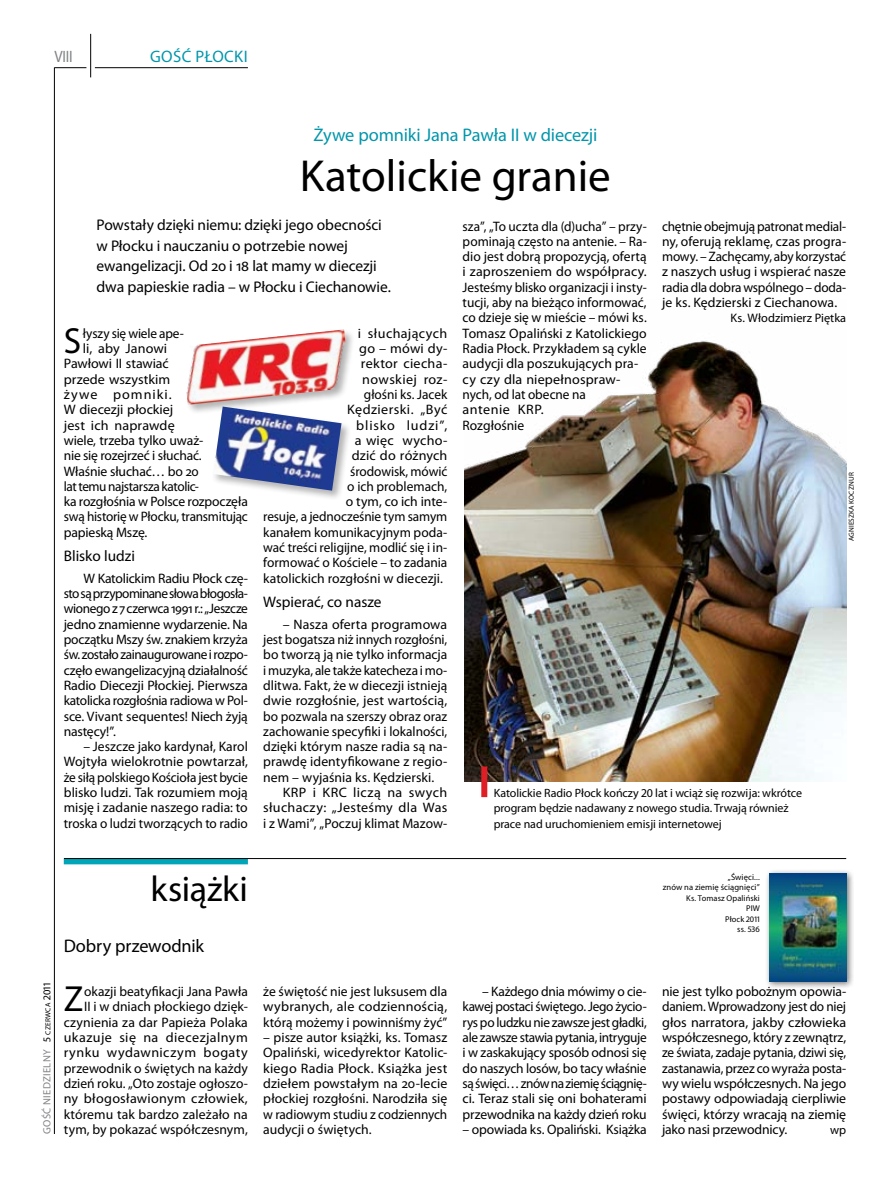
<style>
.page{position:relative;width:893px;height:1191px;background:#fff}
.page>*{position:absolute;margin:0;border:0;box-sizing:border-box;transform-origin:0 0}
.t1{font:45px "Myriad Pro";color:#000}
.t2{font:36.45px "Myriad Pro";color:#000}
.t3{font:36px "Myriad Pro";letter-spacing:-.005em;color:#000}
.t4{font:18.3px "Myriad Pro";letter-spacing:-.01em;color:#0096ab}
.t5{font:18.3px "Myriad Pro";letter-spacing:-.01em;color:#000}
.t6{font:16.65px "Myriad Pro";letter-spacing:.025em;color:#0096ab}
.t7{font:16.5px "Myriad Pro";color:#808285;scale:.9 1}
.t8{font:15.45px/20.4px "Myriad Pro";letter-spacing:-.005em;color:#000}
.t9{font:15.3px "Myriad Pro";color:#000}
.t10{font:13.65px/15.3px "Myriad Pro";color:#000;text-align:justify}
.t11{font:13.65px "Myriad Pro";letter-spacing:.02em;color:#000}
.t12{font:13.65px "Myriad Pro";letter-spacing:.03em;color:#000}
.t13{font:13.65px "Myriad Pro";letter-spacing:-.02em;color:#000}
.t14{font:13.65px "Myriad Pro";letter-spacing:-.03em;color:#000}
.t15{font:13.65px "Myriad Pro";letter-spacing:.025em;color:#000}
.t16{font:13.65px "Myriad Pro";letter-spacing:.07em;color:#000}
.t17{font:12.3px "Myriad Pro";letter-spacing:.005em;color:#000}
.t18{font:12px/15.3px "Myriad Pro";letter-spacing:-.005em;color:#000}
.t19{font:10.5px "Myriad Pro";letter-spacing:.03em;color:#808285}
.t20{font:8.55px/10.5px "Myriad Pro";letter-spacing:.01em;color:#000;text-align:right}
.t21{font:8.4px/10.5px "Myriad Pro";letter-spacing:.01em;color:#000;text-align:right}
.t22{font:7.2px "Myriad Pro";letter-spacing:.02em;color:#000}
.s1{font-size:15.75px}
.s2{color:#000}
.s3{font-size:7.35px;color:#000}
</style>
<div class="page">
<hr style="left:54px;top:67px;width:1px;height:1067px;background:#000">
<hr style="left:90px;top:34px;width:1px;height:43px;background:#000">
<hr style="left:54px;top:67px;width:32px;height:1px;background:#000">
<hr style="left:95px;top:67px;width:153px;height:1px;background:#000">
<img style="left:465px;top:340px;width:381px;height:442px">
<div style="left:186px;top:329px;width:169px;height:85px;background:#000;opacity:.3"></div>
<img style="left:186px;top:329px;width:164px;height:76px">
<div style="left:212px;top:404px;width:140px;height:96px;background:#000;opacity:.3"></div>
<img style="left:213px;top:406px;width:129px;height:84px">
<div style="left:481px;top:766px;width:6px;height:31px;background:#df1f26"></div>
<div style="left:64px;top:858px;width:184px;height:6px;background:#00a5b8"></div>
<hr style="left:64px;top:858px;width:782px;height:1px;background:#000">
<div style="left:765px;top:869px;width:89px;height:121px;background:#000;opacity:.55"></div>
<img style="left:769px;top:873px;width:77px;height:108px">
<p class="t7" style="left:54px;top:46px;width:22px">VIII</p>
<p class="t6" style="left:150px;top:46px;width:83px">gość PŁocki</p>
<h3 class="t4" style="left:313px;top:123px;width:285px">Żywe pomniki Jana Pawła II w diecezji</h3>
<h1 class="t1" style="left:300px;top:148px;width:312px">Katolickie granie</h1>
<p class="t8" style="left:97px;top:215px;width:296px">Powstały dzięki niemu: dzięki jego obecności w Płocku i nauczaniu o potrzebie nowej ewangelizacji. Od 20 i 18 lat mamy w diecezji <span class="s1">dwa papieskie radia</span> – w Płocku i Ciechanowie.</p>
<p class="t10" style="left:463px;top:218px;width:186px;text-align:left">sza”, „To uczta dla (d)ucha” – przy&shy;pominają często na antenie. – Ra&shy;dio jest dobrą propozycją, ofertą i zaproszeniem do współpracy.<br>Jesteśmy blisko organizacji i insty&shy;tucji, aby na bieżąco informować, co dzieje się w mieście – mówi ks.<br>Tomasz Opaliński z Katolickiego<br>Radia Płock. Przykładem są cykle audycji dla poszukujących pra&shy;cy czy dla niepełnospraw&shy;nych, od lat obecne na<br>antenie KRP.<br>Rozgłośnie</p>
<p class="t10" style="left:662px;top:218px;width:186px">chętnie obejmują patronat medial&shy;ny, oferują reklamę, czas progra&shy;mowy. – Zachęcamy, aby korzystać z naszych usług i wspierać nasze radia dla dobra wspólnego – doda&shy;je ks. Kędzierski z Ciechanowa.</p>
<p class="t17" style="left:730px;top:311px;width:117px">Ks. Włodzimierz Piętka</p>
<h2 class="t2" style="left:64px;top:318px;width:19px">S</h2>
<p class="t10" style="left:83px;top:325px;width:102px">łyszy się wiele ape-</p>
<p class="t15" style="left:358px;top:325px;width:91px">i słuchających</p>
<p class="t10" style="left:359px;top:340px;width:90px">go – mówi dy-</p>
<p class="t11" style="left:361px;top:355px;width:88px">rektor ciecha-</p>
<p class="t15" style="left:362px;top:371px;width:87px">nowskiej roz-</p>
<p class="t10" style="left:364px;top:386px;width:85px">głośni ks. Jacek</p>
<p class="t12" style="left:347px;top:401px;width:102px">Kędzierski. „Być</p>
<p class="t10" style="left:356px;top:417px;width:93px">blisko ludzi”,</p>
<p class="t10" style="left:355px;top:432px;width:94px">a więc wycho-</p>
<p class="t10" style="left:352px;top:448px;width:97px">dzić do różnych</p>
<p class="t10" style="left:350px;top:463px;width:99px">środowisk, mówić</p>
<p class="t10" style="left:347px;top:478px;width:102px">o ich problemach,</p>
<p class="t10" style="left:346px;top:494px;width:103px">o tym, co ich inte-</p>
<p class="t10" style="left:263px;top:509px;width:186px">resuje, a jednocześnie tym samym</p>
<p class="t10" style="left:263px;top:524px;width:186px">kanałem komunikacyjnym poda-</p>
<p class="t10" style="left:263px;top:539px;width:186px">wać treści religijne, modlić się i in-</p>
<p class="t10" style="left:263px;top:555px;width:186px">formować o Kościele – to zadania</p>
<p class="t10" style="left:263px;top:570px;width:181px">katolickich rozgłośni w diecezji.</p>
<p class="t9" style="left:263px;top:592px;width:120px">Wspierać, co nasze</p>
<p class="t10" style="left:283px;top:616px;width:166px">– Nasza oferta programowa</p>
<p class="t10" style="left:263px;top:631px;width:186px">jest bogatsza niż innych rozgłośni,</p>
<p class="t10" style="left:263px;top:647px;width:186px">bo tworzą ją nie tylko informacja</p>
<p class="t10" style="left:263px;top:662px;width:186px">i muzyka, ale także katecheza i mo-</p>
<p class="t10" style="left:263px;top:677px;width:186px">dlitwa. Fakt, że w diecezji istnieją</p>
<p class="t10" style="left:263px;top:693px;width:186px">dwie rozgłośnie, jest wartością,</p>
<p class="t10" style="left:263px;top:708px;width:186px">bo pozwala na szerszy obraz oraz</p>
<p class="t10" style="left:263px;top:723px;width:186px">zachowanie specyfiki i lokalności,</p>
<p class="t10" style="left:263px;top:738px;width:186px">dzięki którym nasze radia są na-</p>
<p class="t10" style="left:263px;top:754px;width:186px">prawdę identyfikowane z regio-</p>
<p class="t10" style="left:263px;top:769px;width:173px">nem – wyjaśnia ks. Kędzierski.</p>
<p class="t12" style="left:283px;top:784px;width:166px">KRP i KRC liczą na swych</p>
<p class="t11" style="left:263px;top:799px;width:186px">słuchaczy: „Jesteśmy dla Was</p>
<p class="t10" style="left:263px;top:815px;width:186px">i z Wami”, „Poczuj klimat Mazow-</p>
<p class="t10" style="left:83px;top:340px;width:86px">li, aby Janowi</p>
<p class="t10" style="left:64px;top:356px;width:106px">Pawłowi II stawiać</p>
<p class="t10" style="left:64px;top:371px;width:108px">przede wszystkim</p>
<p class="t16" style="left:64px;top:386px;width:109px">żywe pomniki.</p>
<p class="t10" style="left:64px;top:402px;width:111px">W diecezji płockiej</p>
<p class="t10" style="left:64px;top:417px;width:113px">jest ich naprawdę</p>
<p class="t10" style="left:64px;top:432px;width:141px">wiele, trzeba tylko uważ-</p>
<p class="t10" style="left:64px;top:448px;width:139px">nie się rozejrzeć i słuchać.</p>
<p class="t10" style="left:64px;top:463px;width:137px">Właśnie słuchać… bo 20</p>
<p class="t14" style="left:64px;top:478px;width:136px">lat temu najstarsza katolic-</p>
<p class="t10" style="left:64px;top:494px;width:186px">ka rozgłośnia w Polsce rozpoczęła</p>
<p class="t13" style="left:64px;top:508px;width:186px">swą historię w Płocku, transmitując</p>
<p class="t10" style="left:64px;top:524px;width:85px">papieską Mszę.</p>
<p class="t9" style="left:64px;top:546px;width:73px">Blisko ludzi</p>
<p class="t10" style="left:64px;top:570px;width:186px;text-indent:20px">W Katolickim Radiu Płock czę&shy;sto są przypominane słowa błogosła&shy;wionego z 7 czerwca 1991 r.: „Jeszcze jedno znamienne wydarzenie. Na początku Mszy św. znakiem krzyża św. zostało zainaugurowane i rozpo&shy;częło ewangelizacyjną działalność Radio Diecezji Płockiej. Pierwsza katolicka rozgłośnia radiowa w Pol&shy;sce. Vivant sequentes! Niech żyją nastęcy!”.</p>
<p class="t10" style="left:64px;top:738px;width:186px;text-indent:20px">– Jeszcze jako kardynał, Karol Wojtyła wielokrotnie powtarzał, że siłą polskiego Kościoła jest bycie blisko ludzi. Tak rozumiem moją misję i zadanie naszego radia: to troska o ludzi tworzących to radio</p>
<p class="t22" style="left:847px;top:541px;width:69px;rotate:-90deg">Agnieszka Kocznur</p>
<p class="t18" style="left:494px;top:785px;width:310px">Katolickie Radio Płock kończy 20 lat i wciąż się rozwija: wkrótce program będzie nadawany z nowego studia. Trwają również prace nad uruchomieniem emisji internetowej</p>
<p class="t19" style="left:41px;top:1133px;width:153px;rotate:-90deg">Gość Niedzielny <span class="s2">5</span> <span class="s3">czerwca</span> <span class="s2">2011</span></p>
<h3 class="t3" style="left:150px;top:866px;width:99px">książki</h3>
<h3 class="t5" style="left:64px;top:935px;width:142px">Dobry przewodnik</h3>
<p class="t10" style="left:64px;top:983px;width:186px;text-align:right">okazji beatyfikacji Jana Pawła<br>II i w dniach płockiego dzięk&shy;czynienia za dar Papieża Polaka ukazuje się na diecezjalnym rynku wydawniczym bogaty przewodnik o świętych na każdy dzień roku. „Oto zostaje ogłoszo&shy;ny błogosławionym człowiek, któremu tak bardzo zależało na tym, by pokazać współczesnym,</p>
<p class="t10" style="left:263px;top:983px;width:186px">że świętość nie jest luksusem dla wybranych, ale codziennością, którą możemy i powinniśmy żyć”</p>
<h2 class="t2" style="left:64px;top:976px;width:19px">Z</h2>
<p class="t10" style="left:263px;top:1029px;width:186px">– pisze autor książki, ks. Tomasz Opaliński, wicedyrektor Katolic&shy;kiego Radia Płock. Książka jest dziełem powstałym na 20-lecie płockiej rozgłośni. Narodziła się w radiowym studiu z codziennych audycji o świętych.</p>
<p class="t20" style="left:663px;top:871px;width:99px">„Święci...<br>znów na ziemię ściągnięci”</p>
<p class="t21" style="left:686px;top:892px;width:75px">Ks. Tomasz Opaliński<br>PIW<br>Płock 2011<br>ss. 536</p>
<p class="t10" style="left:463px;top:983px;width:186px;text-indent:20px">– Każdego dnia mówimy o cie&shy;kawej postaci świętego. Jego życio&shy;rys po ludzku nie zawsze jest gładki, ale zawsze stawia pytania, intryguje i w zaskakujący sposób odnosi się do naszych losów, bo tacy właśnie są święci… znów na ziemię ściągnię&shy;ci. Teraz stali się oni bohaterami przewodnika na każdy dzień roku</p>
<p class="t10" style="left:463px;top:1121px;width:186px">– opowiada ks. Opaliński. Książka</p>
<p class="t10" style="left:662px;top:983px;width:186px">nie jest tylko pobożnym opowia&shy;daniem. Wprowadzony jest do niej głos narratora, jakby człowieka współczesnego, który z zewnątrz, ze świata, zadaje pytania, dziwi się, zastanawia, przez co wyraża posta&shy;wy wielu współczesnych. Na jego postawy odpowiadają cierpliwie święci, którzy wracają na ziemię jako nasi przewodnicy.</p>
<p class="t17" style="left:830px;top:1122px;width:18px">wp</p>
</div>
